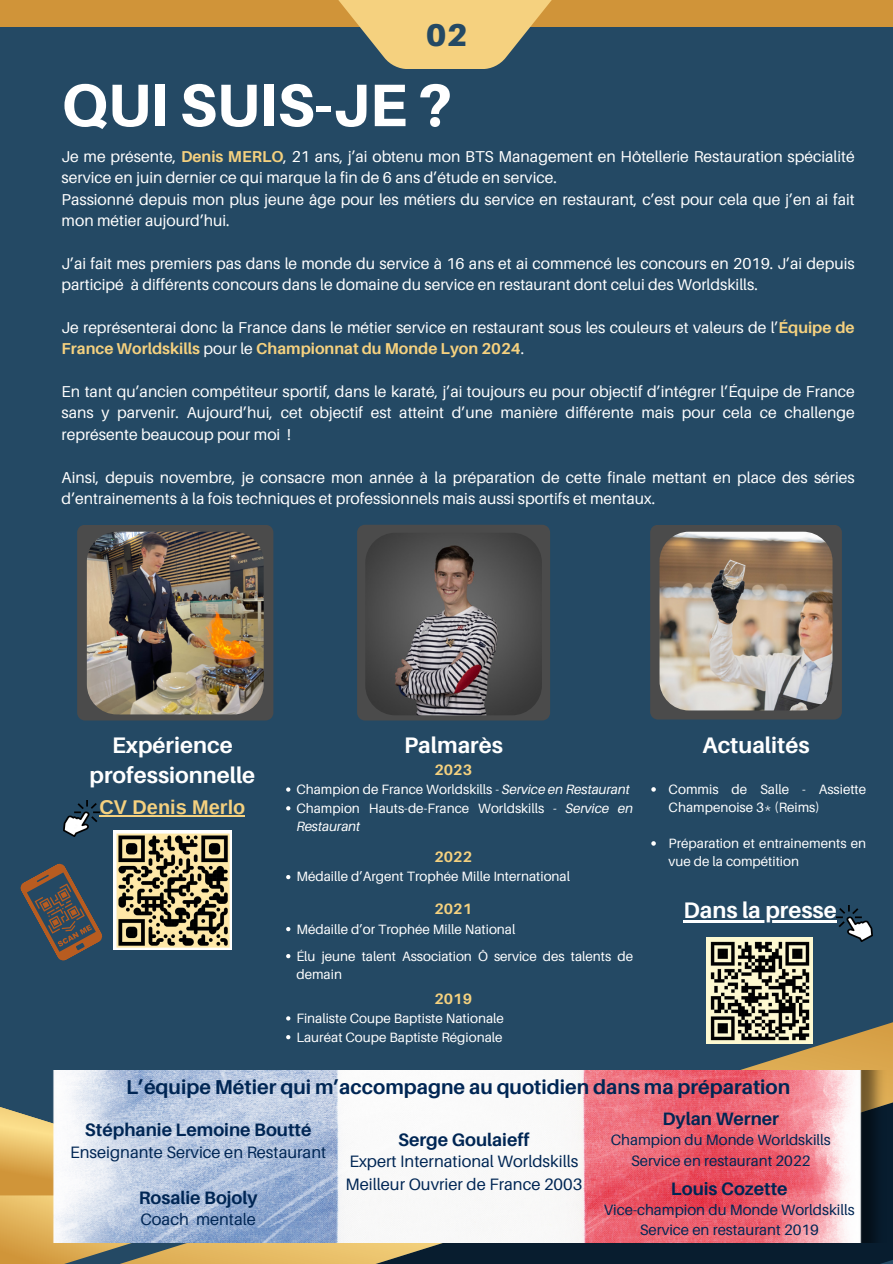
<style>
.page{position:relative;width:893px;height:1264px;background:#fff}
.page>*{position:absolute;margin:0;border:0;box-sizing:border-box;transform-origin:0 0}
.t1{font:800 60px "Aileron";color:#fff}
.t2{font:900 31.5px "Aileron";color:#244964}
.t3{font:700 22.5px/30.3px "Aileron";color:#fff;text-align:center}
.t4{font:700 20.1px "Aileron";color:#002654}
.t5{font:700 19.95px "Arimo";color:#f5d17f}
.t6{font:700 18px "Aileron";color:#002654}
.t7{font:16.5px/22.5px "Aileron";color:#002654}
.t8{font:15.75px/21.3px "Aileron";color:#fff}
.t9{font:15px/20.2px "Aileron";color:#002654;text-align:center}
.t10{font:700 15px "Aileron";color:#f5d17f}
.t11{font:13.5px/18.8px "Aileron";color:#fff}
.s1{font-weight:700;color:#f5d17f}
.s2{font-style:italic}
</style>
<div class="page">
<div style="left:0;top:0;width:892px;height:1263px;background:#244964"></div>
<svg style="left:285px;top:1005px;width:607px;height:258px"></svg>
<svg style="left:0;top:1195px;width:285px;height:68px;background:#c4a25d"></svg>
<svg style="left:0;top:1107px;width:43px;height:88px;background:#d5ae5f"></svg>
<div style="left:0;top:0;width:892px;height:26px;background:#d09439"></div>
<svg style="left:333px;top:0;width:223px;height:69px"></svg>
<div style="left:77px;top:525px;width:196px;height:195px;background:#4b4b4b"></div>
<div style="left:357px;top:525px;width:193px;height:195px;background:#4b4b4b"></div>
<div style="left:650px;top:525px;width:191px;height:194px;background:#4b4b4b"></div>
<img style="left:87px;top:531px;width:177px;height:183px;border-radius:30px">
<img style="left:365px;top:532px;width:177px;height:183px;border-radius:30px">
<img style="left:659px;top:531px;width:173px;height:179px;border-radius:29px">
<img style="left:63px;top:800px;width:36px;height:36px">
<svg style="left:20px;top:863px;width:83px;height:98px"></svg>
<img style="left:114px;top:831px;width:118px;height:118px">
<img style="left:707px;top:937px;width:105px;height:106px">
<img style="left:836px;top:906px;width:36px;height:36px">
<img style="left:43px;top:1070px;width:849px;height:172px">
<hr style="left:99px;top:815px;width:146px;height:1px;background:#f5d17f">
<svg style="left:286px;top:787px;width:4px;height:4px"></svg>
<svg style="left:286px;top:806px;width:4px;height:4px"></svg>
<svg style="left:286px;top:875px;width:4px;height:4px"></svg>
<svg style="left:286px;top:927px;width:4px;height:4px"></svg>
<svg style="left:286px;top:954px;width:4px;height:4px"></svg>
<svg style="left:286px;top:1016px;width:4px;height:4px"></svg>
<svg style="left:286px;top:1035px;width:4px;height:4px"></svg>
<svg style="left:651px;top:787px;width:4px;height:4px"></svg>
<svg style="left:651px;top:841px;width:4px;height:4px"></svg>
<hr style="left:683px;top:920px;width:153px;height:2px;background:#fff">
<p class="t2" style="left:426px;top:15px;width:43px">02</p>
<p class="t1" style="left:61px;top:68px;width:392px">QUI SUIS-JE ?</p>
<h3 class="t8" style="left:62px;top:145px;width:794px">Je me présente, <span class="s1">Denis MERLO</span>, 21 ans, j’ai obtenu mon BTS Management en Hôtellerie Restauration spécialité service en juin dernier ce qui marque la fin de 6 ans d’étude en service.<br>Passionné depuis mon plus jeune âge pour les métiers du service en restaurant, c’est pour cela que j’en ai fait mon métier aujourd’hui.</h3>
<p class="t8" style="left:62px;top:252px;width:794px">J’ai fait mes premiers pas dans le monde du service à 16 ans et ai commencé les concours en 2019. J’ai depuis participé à différents concours dans le domaine du service en restaurant dont celui des Worldskills.</p>
<p class="t8" style="left:62px;top:316px;width:794px">Je représenterai donc la France dans le métier service en restaurant sous les couleurs et valeurs de l’<span class="s1">Équipe de<br>France Worldskills</span> pour le <span class="s1">Championnat du Monde Lyon 2024</span>.</p>
<p class="t8" style="left:62px;top:380px;width:794px;text-align:justify">En tant qu’ancien compétiteur sportif, dans le karaté, j’ai toujours eu pour objectif d’intégrer l’Équipe de France sans y parvenir. Aujourd’hui, cet objectif est atteint d’une manière différente mais pour cela ce challenge représente beaucoup pour moi !</p>
<h2 class="t8" style="left:62px;top:466px;width:794px">Ainsi, depuis novembre, je consacre mon année à la préparation de cette finale mettant en place des séries d’entrainements à la fois techniques et professionnels mais aussi sportifs et mentaux.</h2>
<h2 class="t3" style="left:90px;top:729px;width:167px">Expérience professionnelle</h2>
<h6 class="t5" style="left:99px;top:795px;width:147px">CV Denis Merlo</h6>
<p class="t3" style="left:404px;top:729px;width:100px">Palmarès</p>
<h2 class="t10" style="left:434px;top:760px;width:39px">2023</h2>
<h2 class="t11" style="left:296px;top:779px;width:335px">Champion de France Worldskills - <span class="s2">Service en Restaurant</span></h2>
<h5 class="t11" style="left:296px;top:798px;width:338px">Champion Hauts-de-France Worldskills <span class="s2">- Service en<br>Restaurant</span></h5>
<p class="t10" style="left:434px;top:847px;width:39px">2022</p>
<p class="t11" style="left:296px;top:867px;width:275px">Médaille d’Argent Trophée Mille International</p>
<h5 class="t10" style="left:434px;top:899px;width:39px">2021</h5>
<p class="t11" style="left:296px;top:919px;width:220px">Médaille d’or Trophée Mille National</p>
<h5 class="t11" style="left:296px;top:946px;width:338px">Élu jeune talent Association Ô service des talents de demain</h5>
<p class="t10" style="left:434px;top:989px;width:39px">2019</p>
<p class="t11" style="left:296px;top:1008px;width:209px">Finaliste Coupe Baptiste Nationale</p>
<h5 class="t11" style="left:296px;top:1027px;width:208px">Lauréat Coupe Baptiste Régionale</h5>
<p class="t3" style="left:702px;top:729px;width:108px">Actualités</p>
<p class="t11" style="left:668px;top:780px;width:199px;line-height:18px">Commis de Salle - Assiette<br>Champenoise 3* (Reims)</p>
<p class="t11" style="left:668px;top:834px;width:199px;line-height:18px">Préparation et entrainements en vue de la compétition</p>
<p class="t3" style="left:683px;top:894px;width:155px">Dans la presse</p>
<p class="t4" style="left:126px;top:1074px;width:665px">L’équipe Métier qui m’accompagne au quotidien dans ma préparation</p>
<p class="t6" style="left:398px;top:1128px;width:133px">Serge Goulaieff</p>
<p class="t7" style="left:345px;top:1149px;width:238px">Expert International Worldskills<br>Meilleur Ouvrier de France 2003</p>
<h3 class="t6" style="left:662px;top:1107px;width:118px">Dylan Werner</h3>
<h3 class="t9" style="left:610px;top:1129px;width:221px">Champion du Monde Worldskills<br>Service en restaurant 2022</h3>
<h4 class="t6" style="left:671px;top:1177px;width:118px">Louis Cozette</h4>
<h4 class="t9" style="left:604px;top:1199px;width:252px">Vice-champion du Monde Worldskills<br>Service en restaurant 2019</h4>
<p class="t6" style="left:85px;top:1118px;width:228px">Stéphanie Lemoine Boutté</p>
<p class="t7" style="left:70px;top:1140px;width:258px">Enseignante Service en Restaurant</p>
<h4 class="t6" style="left:139px;top:1186px;width:120px">Rosalie Bojoly</h4>
<h4 class="t7" style="left:140px;top:1207px;width:117px">Coach mentale</h4>
</div>
